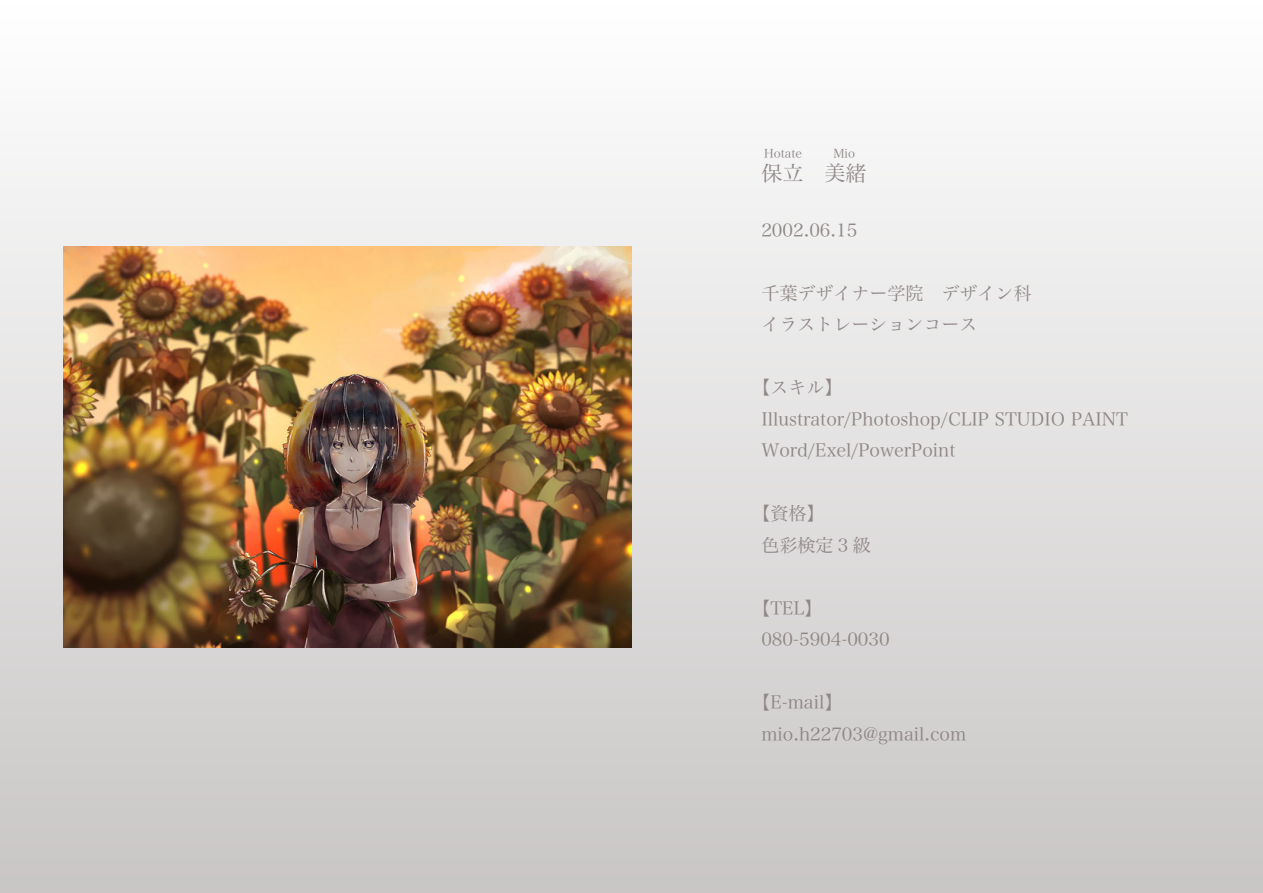
<style>
.page{position:relative;width:1263px;height:893px;background:#fff}
.page>*{position:absolute;margin:0;border:0;box-sizing:border-box;transform-origin:0 0}
.t1{font:21px "Hira Min Pro W3";color:#908887}
.t2{font:18px/31.5px "Hira Min Pro W3";color:#908887}
.t3{font:12px "Hira Min Pro W3";color:#908887}
</style>
<div class="page">
<div style="left:0;top:0;width:1263px;height:893px;background:linear-gradient(to bottom,#fffffe,#c9c6c5)"></div>
<img style="left:64px;top:247px;width:567px;height:400px">
<p class="t3" style="left:764px;top:143px;width:39px">Hotate</p>
<p class="t3" style="left:833px;top:143px;width:23px">Mio</p>
<p class="t1" style="left:761px;top:155px;width:106px">保立　美緒</p>
<p class="t2" style="left:761px;top:213px;width:97px">2002.06.15</p>
<p class="t2" style="left:761px;top:276px;width:271px">千葉デザイナー学院　デザイン科イラストレーションコース</p>
<p class="t2" style="left:761px;top:370px;width:368px;text-indent:-9px">【スキル】<br>Illustrator/Photoshop/CLIP STUDIO PAINT<br>Word/Exel/PowerPoint</p>
<p class="t2" style="left:761px;top:496px;width:111px;text-indent:-9px">【資格】<br>色彩検定 3 級</p>
<p class="t2" style="left:761px;top:591px;width:130px;text-indent:-9px">【TEL】<br>080-5904-0030</p>
<p class="t2" style="left:761px;top:685px;width:206px;text-indent:-9px">【E-mail】mio.h22703@gmail.com</p>
</div>
